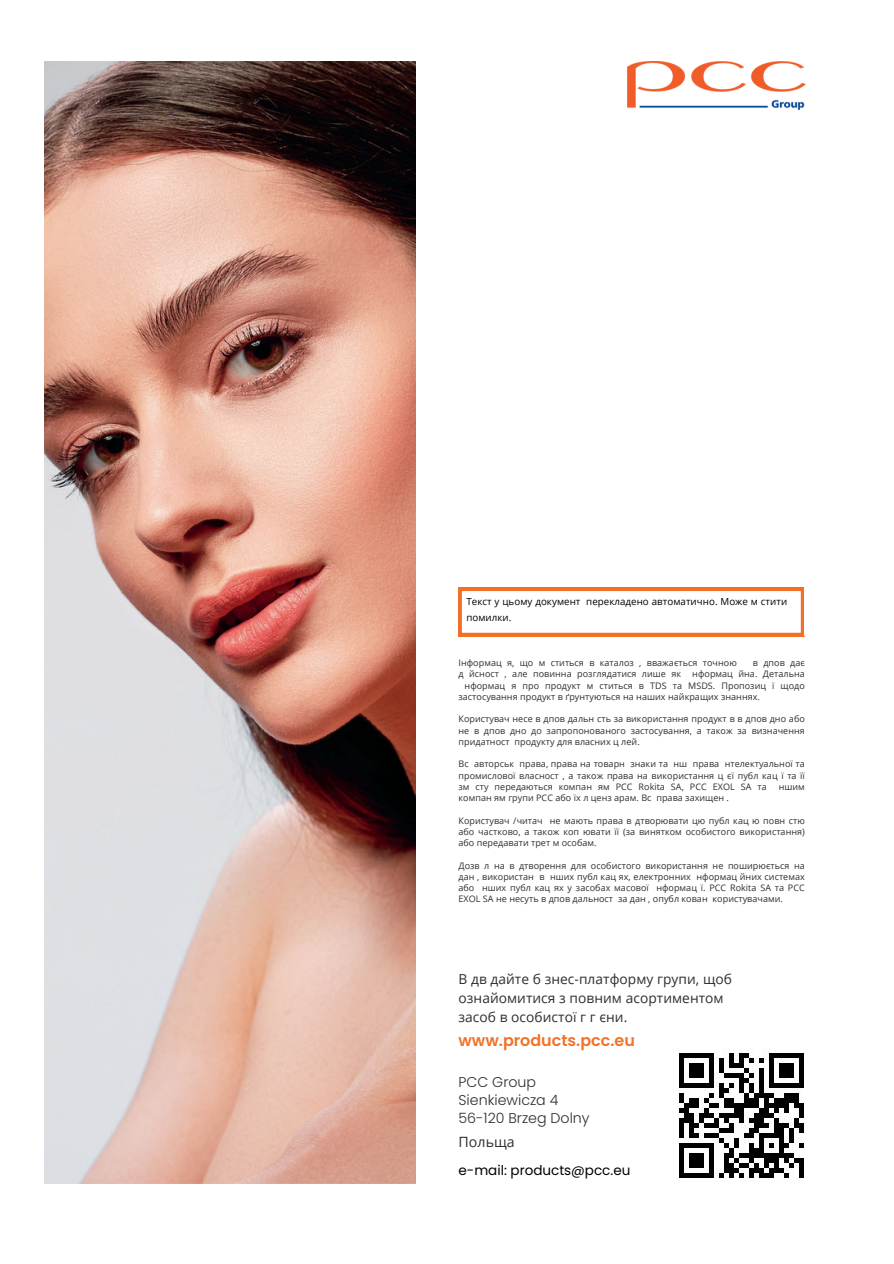
<style>
.page{position:relative;width:894px;height:1264px;background:#fff}
.page>*{position:absolute;margin:0;border:0;box-sizing:border-box;transform-origin:0 0}
.t1{font:600 15.9px "Poppins";color:#f37227}
.t2{font:300 14.25px/18px "Poppins";color:#2e2e2e}
.t3{font:14.25px "Open Sans";letter-spacing:.005em;color:#2e2e2e}
.t4{font:13.65px/19.2px "Open Sans";letter-spacing:.005em;color:#2e2e2e}
.t5{font:13.5px "Poppins";color:#000}
.t6{font:9.75px/15.8px "Open Sans";letter-spacing:.005em;color:#000}
.t7{font:9px/11.2px "Open Sans";letter-spacing:.005em;color:#2e2e2e;text-align:justify}
</style>
<div class="page">
<img style="left:45px;top:61px;width:370px;height:1122px">
<img style="left:627px;top:61px;width:178px;height:49px">
<img style="left:679px;top:1048px;width:125px;height:130px">
<svg style="left:458px;top:587px;width:346px;height:49px"></svg>
<p class="t6" style="left:466px;top:593px;width:322px">Текст у цьому документ перекладено автоматично. Може м стити помилки.</p>
<p class="t7" style="left:458px;top:657px;width:280px">Інформац я, що м ститься в каталоз , вважається точною</p>
<p class="t7" style="left:752px;top:657px;width:53px">в дпов дає</p>
<p class="t7" style="left:458px;top:668px;width:348px">д йсност , але повинна розглядатися лише як нформац йна. Детальна</p>
<p class="t7" style="left:464px;top:679px;width:341px">нформац я про продукт м ститься в TDS та MSDS. Пропозиц ї щодо</p>
<p class="t7" style="left:458px;top:690px;width:303px">застосування продукт в ґрунтуються на наших найкращих знаннях.</p>
<p class="t7" style="left:458px;top:713px;width:348px">Користувач несе в дпов дальн сть за використання продукт в в дпов дно або не в дпов дно до запропонованого застосування, а також за визначення придатност продукту для власних ц лей.</p>
<p class="t7" style="left:458px;top:758px;width:348px">Вс авторськ права, права на товарн знаки та нш права нтелектуальної та промислової власност , а також права на використання ц єї публ кац ї та її зм сту передаються компан ям PCC Rokita SA, PCC EXOL SA та</p>
<p class="t7" style="left:778px;top:780px;width:28px">ншим</p>
<p class="t7" style="left:458px;top:792px;width:272px">компан ям групи PCC або їх л ценз арам. Вс права захищен .</p>
<p class="t7" style="left:458px;top:814px;width:348px">Користувач /читач не мають права в дтворювати цю публ кац ю повн стю або частково, а також коп ювати її (за винятком особистого використання) або передавати трет м особам.</p>
<p class="t7" style="left:458px;top:859px;width:348px">Дозв л на в дтворення для особистого використання не поширюється на дан , використан в нших публ кац ях, електронних нформац йних системах або нших публ кац ях у засобах масової нформац ї. PCC Rokita SA та PCC EXOL SA не несуть в дпов дальност за дан , опубл кован користувачами.</p>
<p class="t4" style="left:458px;top:968px;width:275px">В дв дайте б знес-платформу групи, щоб ознайомитися з повним асортиментом засоб в особистої г г єни.</p>
<p class="t1" style="left:458px;top:1029px;width:178px">www.products.pcc.eu</p>
<p class="t2" style="left:458px;top:1072px;width:132px">PCC Group<br>Sienkiewicza 4<br>56-120 Brzeg Dolny</p>
<p class="t3" style="left:458px;top:1131px;width:58px">Польща</p>
<p class="t5" style="left:458px;top:1160px;width:173px">e-mail: products@pcc.eu</p>
</div>
